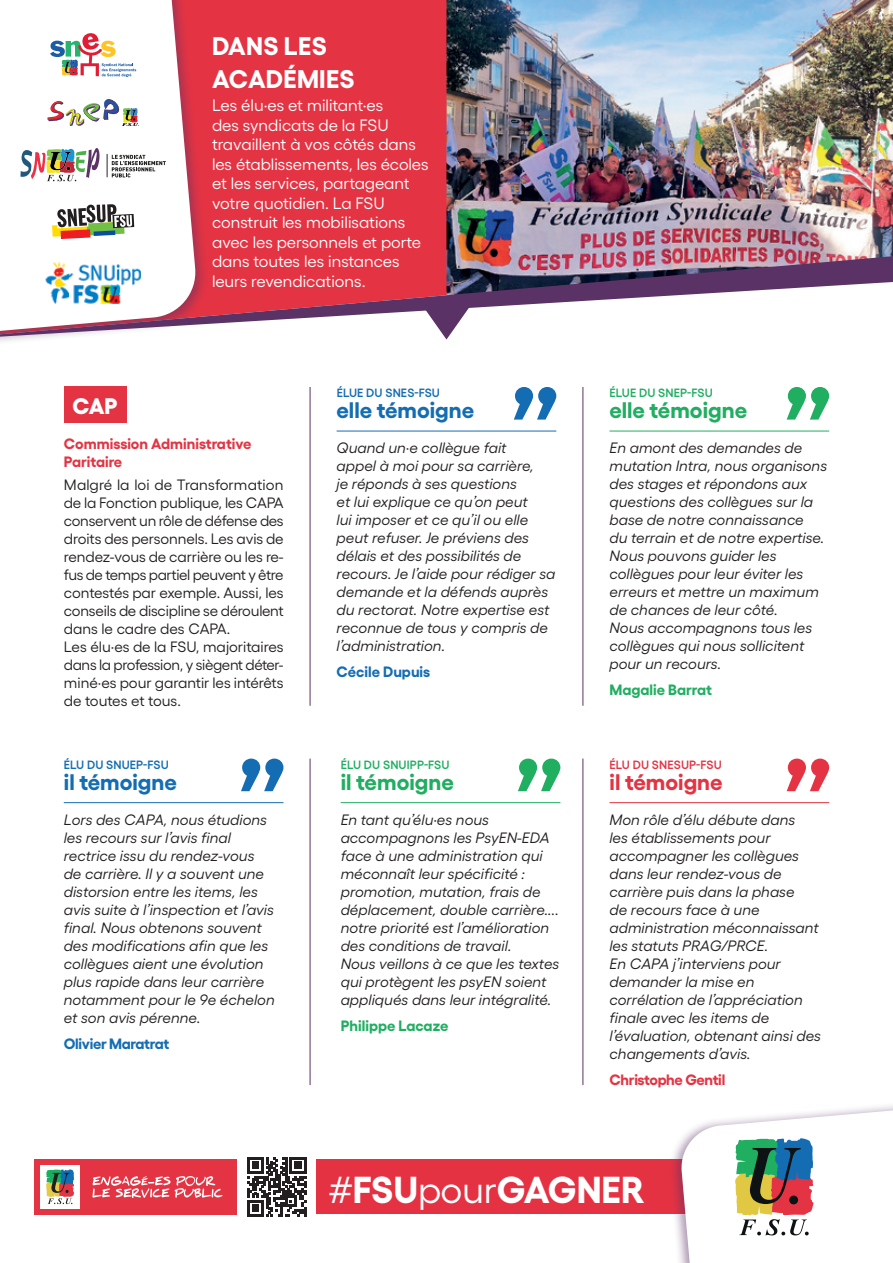
<style>
.page{position:relative;width:893px;height:1263px;background:#fff}
.page>*{position:absolute;margin:0;border:0;box-sizing:border-box;transform-origin:0 0}
.t1{font:700 37.5px "Gellix";color:#fff}
.t2{font:700 25.5px/33px "Gellix";letter-spacing:.01em;color:#fff}
.t3{font:700 22.5px "Gellix";color:#146db3}
.t4{font:700 22.5px "Gellix";color:#20ae61}
.t5{font:700 22.5px "Gellix";color:#e43443}
.t6{font:800 22.5px "Gellix";color:#fff}
.t7{font:16.5px/19.5px "Gellix";color:#fff}
.t8{font:italic 15px/18px "Gellix";color:#231f20}
.t9{font:15px/18px "Gellix";letter-spacing:-.015em;color:#231f20}
.t10{font:700 15px/18px "Gellix";letter-spacing:-.005em;color:#e43443}
.t11{font:700 15px "Gellix";color:#20ae61}
.t12{font:700 15px "Gellix";letter-spacing:-.02em;color:#146db3}
.t13{font:700 15px "Gellix";color:#146db3}
.t14{font:600 12px "Gellix";letter-spacing:.01em;color:#20ae61}
.t15{font:600 12px "Gellix";letter-spacing:.01em;color:#146db3}
.t16{font:600 12px "Gellix";letter-spacing:.01em;color:#e43443}
.s1{font-weight:400}
</style>
<div class="page">
<div style="left:209px;top:0;width:237px;height:256px;background:#e43443"></div>
<img style="left:446px;top:0;width:447px;height:256px">
<svg style="left:209px;top:256px;width:684px;height:68px"></svg>
<svg style="left:418px;top:299px;width:57px;height:40px"></svg>
<div style="left:0;top:0;width:209px;height:348px;background:#5b3265;opacity:.5"></div>
<svg style="left:0;top:0;width:197px;height:334px"></svg>
<div style="left:316px;top:1159px;width:382px;height:55px;background:#e53243"></div>
<div style="left:34px;top:1159px;width:204px;height:55px;background:#e43443"></div>
<div style="left:40px;top:1165px;width:40px;height:43px;background:#fff"></div>
<svg style="left:46px;top:1169px;width:28px;height:35px"></svg>
<svg style="left:92px;top:1176px;width:131px;height:22px"></svg>
<svg style="left:247px;top:1157px;width:59px;height:59px"></svg>
<div style="left:668px;top:1100px;width:225px;height:163px;background:#5b3265;opacity:.5"></div>
<svg style="left:680px;top:1108px;width:213px;height:155px"></svg>
<svg style="left:47px;top:98px;width:92px;height:28px"></svg>
<svg style="left:107px;top:154px;width:59px;height:23px"></svg>
<svg style="left:20px;top:148px;width:80px;height:33px"></svg>
<svg style="left:51px;top:203px;width:84px;height:37px"></svg>
<img style="left:46px;top:262px;width:95px;height:42px">
<svg style="left:50px;top:33px;width:86px;height:44px"></svg>
<hr style="left:310px;top:387px;width:1px;height:319px;background:#5b3265">
<hr style="left:310px;top:758px;width:1px;height:327px;background:#5b3265">
<hr style="left:582px;top:387px;width:1px;height:319px;background:#5b3265">
<hr style="left:582px;top:758px;width:1px;height:327px;background:#5b3265">
<hr style="left:609px;top:802px;width:220px;height:1px;background:#e43443">
<hr style="left:337px;top:431px;width:219px;height:1px;background:#146db3">
<hr style="left:609px;top:431px;width:220px;height:1px;background:#20ae61">
<svg style="left:787px;top:758px;width:42px;height:33px"></svg>
<svg style="left:514px;top:387px;width:42px;height:33px"></svg>
<svg style="left:787px;top:387px;width:42px;height:33px"></svg>
<hr style="left:64px;top:802px;width:219px;height:1px;background:#146db3">
<svg style="left:241px;top:758px;width:42px;height:33px"></svg>
<hr style="left:341px;top:802px;width:219px;height:1px;background:#20ae61">
<svg style="left:518px;top:758px;width:42px;height:33px"></svg>
<div style="left:64px;top:387px;width:63px;height:36px;background:#e43443"></div>
<h2 class="t2" style="left:212px;top:26px;width:144px">DANS LES<br>ACADÉMIES</h2>
<p class="t7" style="left:212px;top:94px;width:218px">Les élu·es et militant·es<br>des syndicats de la FSU travaillent à vos côtés dans les établissements, les écoles et les services, partageant votre quotidien. La FSU construit les mobilisations avec les personnels et porte dans toutes les instances leurs revendications.</p>
<h3 class="t6" style="left:72px;top:388px;width:47px">CAP</h3>
<p class="t10" style="left:64px;top:434px;width:189px">Commission Administrative<br>Paritaire</p>
<p class="t9" style="left:64px;top:474px;width:221px">Malgré la loi de Transformation de la Fonction publique, les CAPA conservent un rôle de défense des droits des personnels. Les avis de rendez-vous de carrière ou les re&shy;fus de temps partiel peuvent y être contestés par exemple. Aussi, les conseils de discipline se déroulent dans le cadre des CAPA.<br>Les élu·es de la FSU, majoritaires dans la profession, y siègent déter&shy;miné·es pour garantir les intérêts de toutes et tous.</p>
<p class="t15" style="left:64px;top:755px;width:107px">ÉLU DU SNUEP-FSU</p>
<h3 class="t3" style="left:64px;top:763px;width:115px">il témoigne</h3>
<p class="t8" style="left:64px;top:809px;width:212px">Lors des CAPA, nous étudions les recours sur l’avis final rectrice issu du rendez-vous de carrière. Il y a souvent une distorsion entre les items, les avis suite à l’inspection et l’avis final. Nous obtenons souvent des modifications afin que les collègues aient une évolution plus rapide dans leur carrière notamment pour le 9e échelon et son avis pérenne.</p>
<p class="t12" style="left:64px;top:1032px;width:107px">Olivier Maratrat</p>
<p class="t15" style="left:337px;top:383px;width:105px">ÉLUE DU SNES-FSU</p>
<h3 class="t3" style="left:337px;top:392px;width:139px">elle témoigne</h3>
<p class="t8" style="left:337px;top:437px;width:220px">Quand un·e collègue fait<br>appel à moi pour sa carrière,<br>je réponds à ses questions<br>et lui explique ce qu’on peut<br>lui imposer et ce qu’il ou elle peut refuser. Je préviens des délais et des possibilités de recours. Je l’aide pour rédiger sa demande et la défends auprès du rectorat. Notre expertise est reconnue de tous y compris de l’administration.</p>
<p class="t13" style="left:337px;top:660px;width:95px">Cécile Dupuis</p>
<p class="t14" style="left:341px;top:755px;width:110px">ÉLU DU SNUIPP-FSU</p>
<h3 class="t4" style="left:341px;top:763px;width:115px">il témoigne</h3>
<p class="t8" style="left:341px;top:809px;width:220px">En tant qu’élu·es nous accompagnons les PsyEN-EDA face à une administration qui méconnaît leur spécificité : promotion, mutation, frais de déplacement, double carrière.... notre priorité est l’amélioration des conditions de travail.<br>Nous veillons à ce que les textes qui protègent les psyEN soient appliqués dans leur intégralité.</p>
<p class="t11" style="left:341px;top:1014px;width:109px">Philippe Lacaze</p>
<p class="t14" style="left:610px;top:383px;width:105px">ÉLUE DU SNEP-FSU</p>
<h3 class="t4" style="left:609px;top:392px;width:139px">elle témoigne</h3>
<p class="t8" style="left:609px;top:437px;width:219px">En amont des demandes de mutation Intra, nous organisons des stages et répondons aux questions des collègues sur la base de notre connaissance<br>du terrain et de notre expertise.<br>Nous pouvons guider les collègues pour leur éviter les erreurs et mettre un maximum de chances de leur côté.<br>Nous accompagnons tous les collègues qui nous sollicitent pour un recours.</p>
<p class="t11" style="left:609px;top:678px;width:104px">Magalie Barrat</p>
<p class="t16" style="left:610px;top:755px;width:114px">ÉLU DU SNESUP-FSU</p>
<h3 class="t5" style="left:609px;top:763px;width:115px">il témoigne</h3>
<p class="t8" style="left:609px;top:809px;width:213px">Mon rôle d’élu débute dans<br>les établissements pour accompagner les collègues dans leur rendez-vous de carrière puis dans la phase<br>de recours face à une administration méconnaissant les statuts PRAG/PRCE.<br>En CAPA j’interviens pour demander la mise en corrélation de l’appréciation finale avec les items de l’évaluation, obtenant ainsi des changements d’avis.</p>
<p class="t10" style="left:609px;top:1069px;width:117px">Christophe Gentil</p>
<h1 class="t1" style="left:329px;top:1159px;width:318px"><span class="s1">#</span>FSU<span class="s1">pour</span>GAGNER</h1>
</div>
